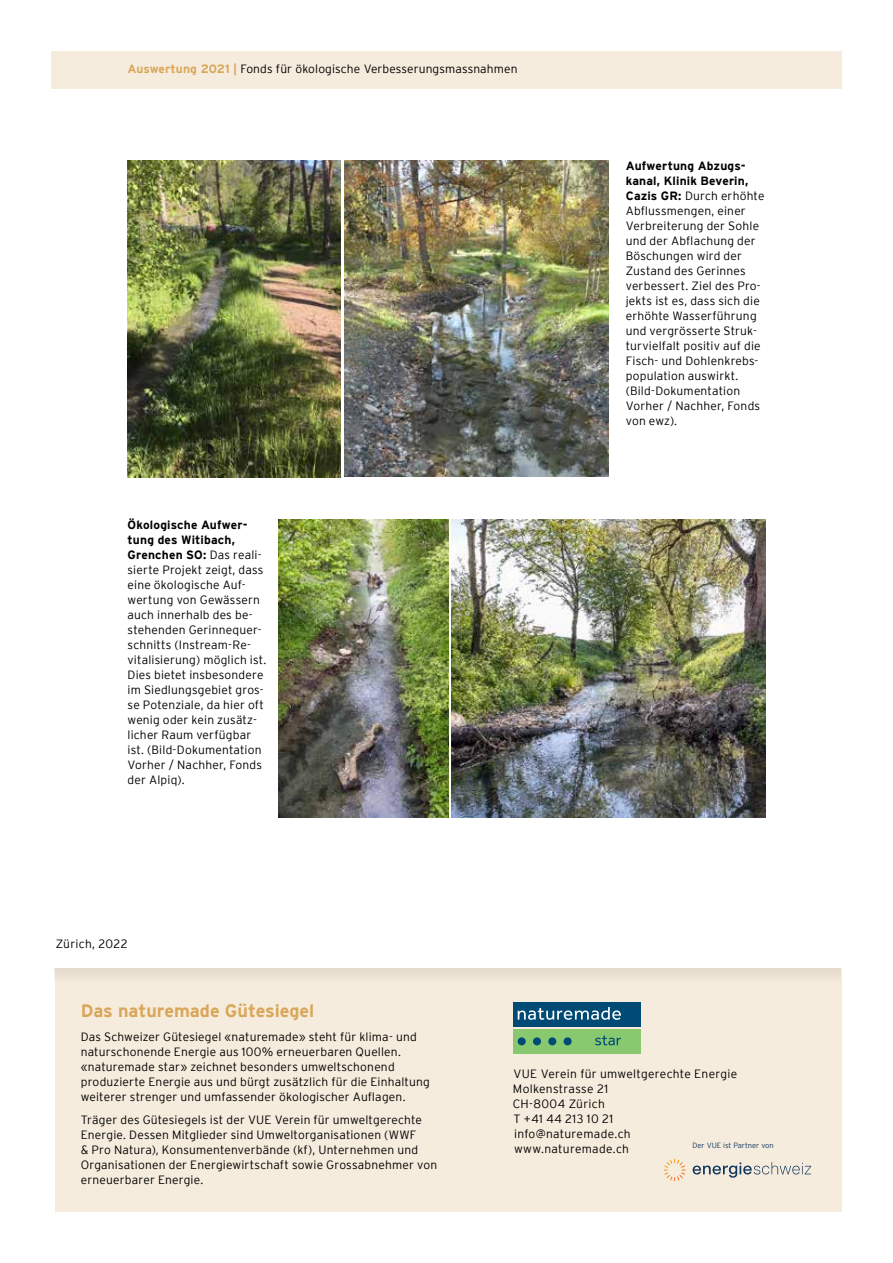
<style>
.page{position:relative;width:893px;height:1263px;background:#fff}
.page>*{position:absolute;margin:0;border:0;box-sizing:border-box;transform-origin:0 0}
.t1{font:700 18px "Interstate";letter-spacing:-.005em;color:#d9a75a}
.t2{font:300 12px/15px "Interstate";letter-spacing:.015em;color:#000}
.t3{font:300 7.5px "Interstate";color:#12385f}
.s1{font-weight:700;color:#d9a75a}
.s2{font-weight:700}
</style>
<div class="page">
<div style="left:51px;top:51px;width:791px;height:37px;background:#f6ecdd"></div>
<div style="left:55px;top:969px;width:786px;height:243px;background:#f6ecdd"></div>
<div style="left:55px;top:968px;width:786px;height:23px;background:#f0e7d8"></div>
<div style="left:513px;top:1002px;width:127px;height:25px;background:#004b76"></div>
<div style="left:513px;top:1029px;width:127px;height:24px;background:#88c86f"></div>
<div style="left:518px;top:1037px;width:8px;height:8px;background:#004b76;border-radius:50%"></div>
<div style="left:533px;top:1037px;width:8px;height:8px;background:#004b76;border-radius:50%"></div>
<div style="left:548px;top:1037px;width:8px;height:8px;background:#004b76;border-radius:50%"></div>
<div style="left:564px;top:1037px;width:8px;height:8px;background:#004b76;border-radius:50%"></div>
<svg style="left:518px;top:1007px;width:103px;height:13px"></svg>
<svg style="left:595px;top:1035px;width:26px;height:10px"></svg>
<img style="left:128px;top:161px;width:212px;height:317px">
<img style="left:344px;top:161px;width:265px;height:315px">
<svg style="left:664px;top:1159px;width:22px;height:22px"></svg>
<svg style="left:693px;top:1162px;width:118px;height:16px"></svg>
<img style="left:278px;top:520px;width:170px;height:297px">
<img style="left:452px;top:520px;width:313px;height:297px">
<p class="t2" style="left:128px;top:62px;width:391px"><span class="s1">Auswertung 2021 |</span> Fonds für ökologische Verbesserungsmassnahmen</p>
<p class="t2" style="left:128px;top:517px;width:140px"><span class="s2">Ökologische Aufwer&shy;tung des Witibach,<br>Grenchen SO:</span> Das reali&shy;sierte Projekt zeigt, dass eine ökologische Auf&shy;wertung von Gewässern auch innerhalb des be&shy;stehenden Gerinnequer&shy;schnitts (Instream-Re&shy;vitalisierung) möglich ist.<br>Dies bietet insbesondere im Siedlungsgebiet gros&shy;se Potenziale, da hier oft wenig oder kein zusätz&shy;licher Raum verfügbar ist. (Bild-Dokumentation<br>Vorher / Nachher, Fonds der Alpiq).</p>
<p class="t2" style="left:56px;top:936px;width:73px">Zürich, 2022</p>
<p class="t2" style="left:626px;top:158px;width:140px"><span class="s2">Aufwertung Abzugs&shy;kanal, Klinik Beverin,<br>Cazis GR:</span> Durch erhöhte<br>Abflussmengen, einer<br>Verbreiterung der Sohle und der Abflachung der<br>Böschungen wird der<br>Zustand des Gerinnes verbessert. Ziel des Pro&shy;jekts ist es, dass sich die erhöhte Wasserführung und vergrösserte Struk&shy;turvielfalt positiv auf die<br>Fisch- und Dohlenkrebs&shy;population auswirkt. (Bild-Dokumentation<br>Vorher / Nachher, Fonds von ewz).</p>
<h1 class="t1" style="left:81px;top:1000px;width:235px">Das naturemade Gütesiegel</h1>
<p class="t2" style="left:81px;top:1029px;width:351px">Das Schweizer Gütesiegel «naturemade» steht für klima- und naturschonende Energie aus 100% erneuerbaren Quellen. «naturemade star» zeichnet besonders umweltschonend produzierte Energie aus und bürgt zusätzlich für die Einhaltung weiterer strenger und umfassender ökologischer Auflagen.</p>
<p class="t2" style="left:81px;top:1112px;width:358px">Träger des Gütesiegels ist der VUE Verein für umweltgerechte Energie. Dessen Mitglieder sind Umweltorganisationen (WWF<br>&amp; Pro Natura), Konsumentenverbände (kf), Unternehmen und Organisationen der Energiewirtschaft sowie Grossabnehmer von erneuerbarer Energie.</p>
<p class="t2" style="left:513px;top:1066px;width:226px">VUE Verein für umweltgerechte Energie<br>Molkenstrasse 21<br>CH-8004 Zürich<br>T +41 44 213 10 21<br>info@naturemade.ch www.naturemade.ch</p>
<p class="t3" style="left:693px;top:1141px;width:83px">Der VUE ist Partner von</p>
</div>
